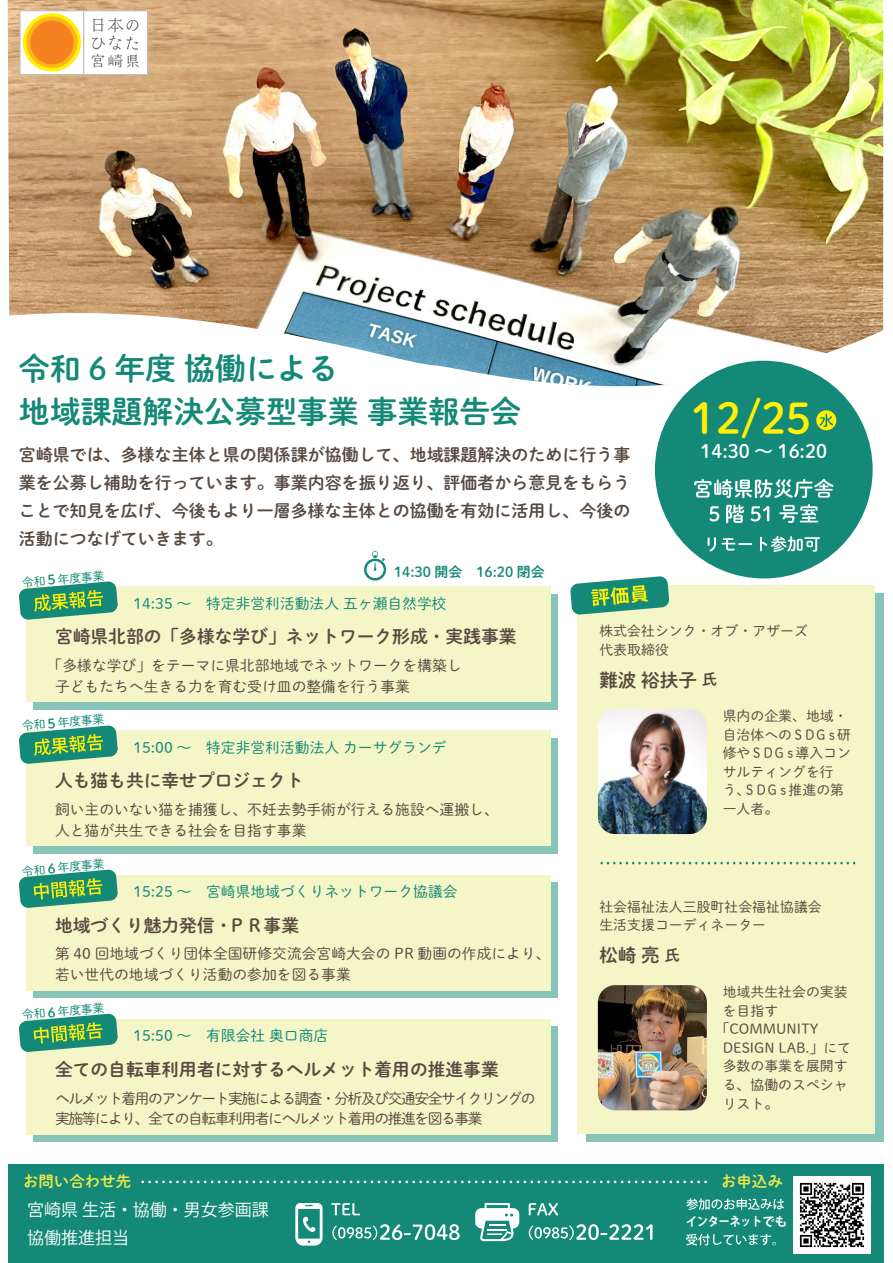
<style>
.page{position:relative;width:893px;height:1263px;background:#fff}
.page>*{position:absolute;margin:0;border:0;box-sizing:border-box;transform-origin:0 0}
.t1{font:42.15px "DNP Shuei M Go Std B";color:#fff101}
.t2{font:30.9px/43.2px "DNP Shuei M Go Std B";color:#148977}
.t3{font:18.6px "DNP Shuei M Go Std B";color:#fff}
.t4{font:18.6px "DNP Shuei M Go Std B";color:#594a41}
.t5{font:17.7px "DNP Shuei M Go Std B";color:#594a41}
.t6{font:16.95px/27.8px "DNP Shuei M Go Std B";color:#594a41;text-align:justify}
.t7{font:16.95px/27.8px "Koz Go Pr 6 N";color:#fff}
.t8{font:15.45px "DNP Shuei M Go Std B";color:#eae84c}
.t9{font:14.85px/20.7px "DNP Shuei M Go Std L";color:#594a41}
.t10{font:14.85px "DNP Shuei M Go Std L";color:#148977}
.t11{font:14.85px/20.7px "DNP Shuei M Go Std L";letter-spacing:-.1em;color:#594a41}
.t12{font:13.95px/18.6px "DNP Shuei M Go Std L";color:#594a41}
.t13{font:13.95px "DNP Shuei M Go Std B";color:#148977}
.t14{font:700 12.3px "Koz Go Pr 6 N";color:#fff;scale:.88 1}
.t15{font:11.85px "DNP Shuei M Go Std L";color:#148977}
.s1{font-family:"DNP Shuei M Go Std B";font-size:13.2px}
.s2{font-size:15.45px}
</style>
<div class="page">
<div style="left:586px;top:593px;width:297px;height:548px;background:#89c4bb"></div>
<div style="left:578px;top:585px;width:297px;height:548px;background:#f5f6c7"></div>
<svg style="left:600px;top:862px;width:255px;height:2px"></svg>
<div style="left:8px;top:1164px;width:875px;height:99px;background:#148977"></div>
<img style="left:8px;top:0;width:875px;height:429px">
<div style="left:20px;top:10px;width:64px;height:65px;background:#fff;border:1px solid #bcbdc0"></div>
<div style="left:83px;top:10px;width:65px;height:65px;background:#fff;border:1px solid #bcbdc0"></div>
<svg style="left:91px;top:18px;width:48px;height:49px"></svg>
<svg style="left:23px;top:13px;width:58px;height:59px"></svg>
<svg style="left:141px;top:1180px;width:566px;height:3px"></svg>
<svg style="left:475px;top:1203px;width:44px;height:38px"></svg>
<svg style="left:295px;top:1203px;width:28px;height:42px"></svg>
<svg style="left:331px;top:1203px;width:29px;height:12px"></svg>
<svg style="left:332px;top:1224px;width:128px;height:16px"></svg>
<svg style="left:529px;top:1203px;width:29px;height:12px"></svg>
<svg style="left:529px;top:1224px;width:123px;height:16px"></svg>
<svg style="left:686px;top:1198px;width:98px;height:12px"></svg>
<svg style="left:686px;top:1234px;width:90px;height:11px"></svg>
<img style="left:794px;top:1177px;width:76px;height:76px">
<img style="left:598px;top:709px;width:109px;height:125px">
<img style="left:598px;top:985px;width:109px;height:125px">
<div style="left:655px;top:361px;width:218px;height:217px;background:#148977;border-radius:50%"></div>
<svg style="left:694px;top:479px;width:139px;height:19px"></svg>
<svg style="left:709px;top:506px;width:10px;height:15px"></svg>
<svg style="left:726px;top:505px;width:18px;height:18px"></svg>
<svg style="left:751px;top:506px;width:18px;height:15px"></svg>
<svg style="left:779px;top:504px;width:39px;height:19px"></svg>
<svg style="left:708px;top:537px;width:44px;height:14px"></svg>
<svg style="left:760px;top:536px;width:60px;height:16px"></svg>
<div style="left:816px;top:410px;width:20px;height:20px;background:#fff101;border-radius:50%"></div>
<svg style="left:820px;top:414px;width:13px;height:13px"></svg>
<div style="left:34px;top:594px;width:524px;height:115px;background:#89c4bb"></div>
<div style="left:27px;top:587px;width:524px;height:115px;background:#f5f6c7"></div>
<svg style="left:19px;top:581px;width:99px;height:39px"></svg>
<div style="left:34px;top:738px;width:524px;height:115px;background:#89c4bb"></div>
<div style="left:27px;top:731px;width:524px;height:115px;background:#f5f6c7"></div>
<svg style="left:19px;top:725px;width:99px;height:39px"></svg>
<svg style="left:34px;top:882px;width:524px;height:115px;background:#95c9bc"></svg>
<div style="left:27px;top:875px;width:524px;height:115px;background:#f5f6c7"></div>
<svg style="left:19px;top:869px;width:99px;height:39px"></svg>
<svg style="left:34px;top:1026px;width:524px;height:116px;background:#94c9bc"></svg>
<div style="left:27px;top:1019px;width:524px;height:115px;background:#f5f6c7"></div>
<svg style="left:19px;top:1013px;width:99px;height:39px"></svg>
<svg style="left:570px;top:576px;width:99px;height:39px"></svg>
<svg style="left:364px;top:551px;width:22px;height:30px"></svg>
<h2 class="t2" style="left:19px;top:346px;width:504px">令和 6 年度 協働による<br>地域課題解決公募型事業 事業報告会</h2>
<p class="t6" style="left:19px;top:440px;width:613px">宮崎県では、多様な主体と県の関係課が協働して、地域課題解決のために行う事業を公募し補助を行っています。事業内容を振り返り、評価者から意見をもらうことで知見を広げ、今後もより一層多様な主体との協働を有効に活用し、今後の活動につなげていきます。</p>
<p class="t15" style="left:21px;top:574px;width:84px;rotate:-5deg">令和<span class="s1">５</span>年度事業</p>
<p class="t13" style="left:394px;top:561px;width:152px">14:30 開会　16:20 閉会</p>
<p class="t10" style="left:133px;top:592px;width:315px">14:35 ～　特定非営利活動法人 五ヶ瀬自然学校</p>
<h1 class="t1" style="left:691px;top:387px;width:121px">12/25</h1>
<h3 class="t3" style="left:700px;top:437px;width:128px">14:30 ～ 16:20</h3>
<p class="t5" style="left:55px;top:624px;width:463px">宮崎県北部の「多様な学び」ネットワーク形成・実践事業</p>
<p class="t9" style="left:55px;top:655px;width:408px;text-indent:-7px">「多様な学び」をテーマに県北部地域でネットワークを構築し子どもたちへ生きる力を育む受け皿の整備を行う事業</p>
<p class="t15" style="left:21px;top:717px;width:84px;rotate:-5deg">令和<span class="s1">５</span>年度事業</p>
<p class="t10" style="left:133px;top:736px;width:315px">15:00 ～　特定非営利活動法人 カーサグランデ</p>
<p class="t5" style="left:55px;top:768px;width:250px">人も猫も共に幸せプロジェクト</p>
<p class="t9" style="left:55px;top:799px;width:445px">飼い主のいない猫を捕獲し、不妊去勢手術が行える施設へ運搬し、人と猫が共生できる社会を目指す事業</p>
<p class="t15" style="left:21px;top:862px;width:84px;rotate:-5deg">令和<span class="s1">６</span>年度事業</p>
<p class="t10" style="left:133px;top:880px;width:326px">15:25 ～　宮崎県地域づくりネットワーク協議会</p>
<p class="t5" style="left:55px;top:912px;width:246px">地域づくり魅力発信・ＰＲ事業</p>
<p class="t9" style="left:55px;top:943px;width:497px">第 40 回地域づくり団体全国研修交流会宮崎大会の PR 動画の作成により、若い世代の地域づくり活動の参加を図る事業</p>
<p class="t15" style="left:21px;top:1006px;width:84px;rotate:-5deg">令和<span class="s1">６</span>年度事業</p>
<p class="t10" style="left:133px;top:1024px;width:196px">15:50 ～　有限会社 奥口商店</p>
<p class="t5" style="left:55px;top:1056px;width:445px">全ての自転車利用者に対するヘルメット着用の推進事業</p>
<p class="t11" style="left:55px;top:1087px;width:482px">ヘルメット着用のアンケート実施による調査・分析及び交通安全サイクリングの実施等により、全ての自転車利用者にヘルメット着用の推進を図る事業</p>
<p class="t12" style="left:599px;top:621px;width:210px">株式会社シンク・オブ・アザーズ代表取締役</p>
<h3 class="t4" style="left:599px;top:666px;width:119px">難波 裕扶子 <span class="s2">氏</span></h3>
<p class="t12" style="left:723px;top:706px;width:130px">県内の企業、地域・自治体へのＳＤＧｓ研修やＳＤＧｓ導入コンサルティングを行う、ＳＤＧｓ推進の第一人者。</p>
<p class="t12" style="left:599px;top:897px;width:224px">社会福祉法人三股町社会福祉協議会生活支援コーディネーター</p>
<h3 class="t4" style="left:599px;top:941px;width:82px">松崎 亮 <span class="s2">氏</span></h3>
<p class="t12" style="left:723px;top:982px;width:127px">地域共生社会の実装</p>
<p class="t12" style="left:723px;top:1001px;width:57px">を目指す</p>
<p class="t12" style="left:716px;top:1019px;width:104px">「COMMUNITY</p>
<p class="t12" style="left:723px;top:1038px;width:130px">DESIGN LAB.」にて</p>
<p class="t12" style="left:723px;top:1056px;width:127px">多数の事業を展開す</p>
<p class="t12" style="left:723px;top:1075px;width:127px">る、協働のスペシャ</p>
<p class="t12" style="left:723px;top:1093px;width:57px">リスト。</p>
<p class="t8" style="left:23px;top:1170px;width:110px">お問い合わせ先</p>
<p class="t8" style="left:721px;top:1170px;width:63px">お申込み</p>
<p class="t14" style="left:686px;top:1214px;width:210px">インターネットでも <sup>ダミー</sup></p>
<p class="t7" style="left:27px;top:1197px;width:243px">宮崎県 生活・協働・男女参画課協働推進担当</p>
</div>
